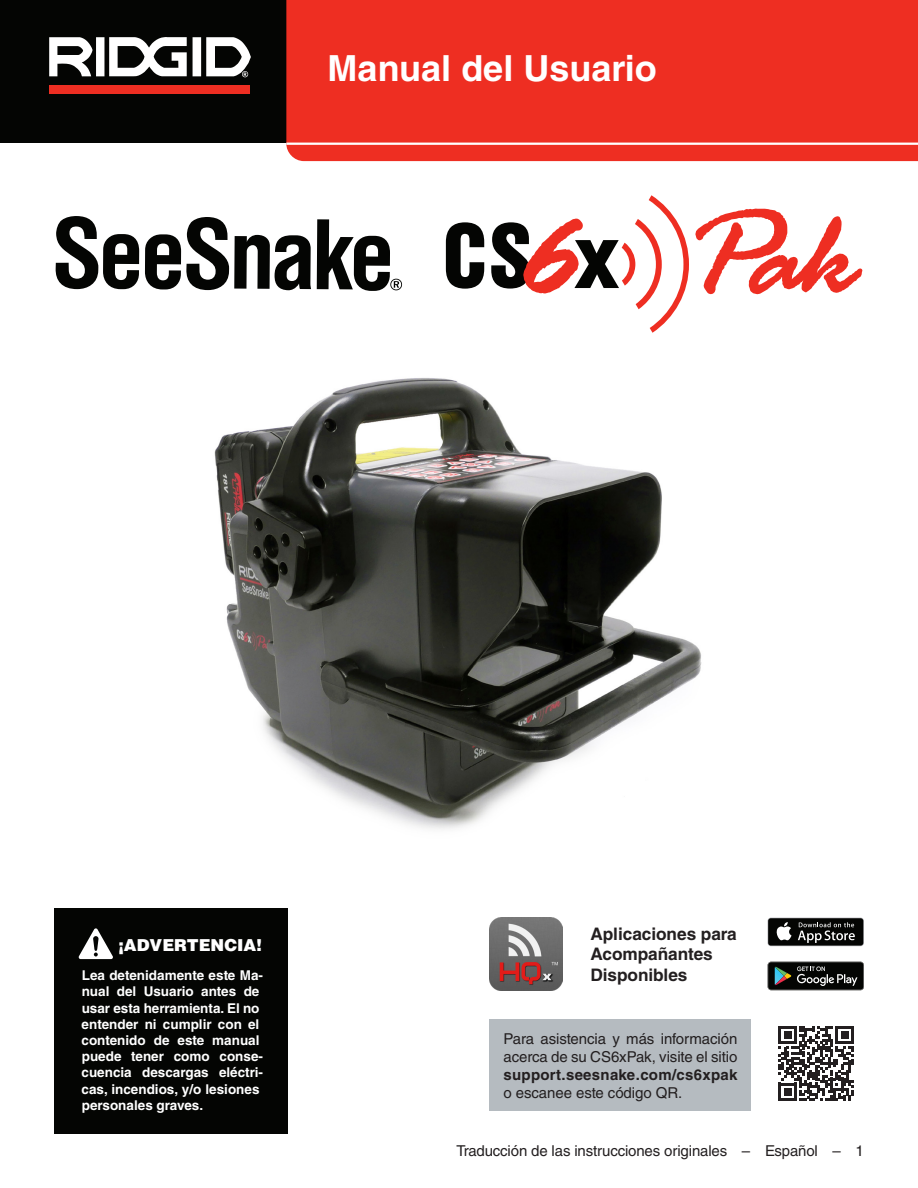
<style>
.page{position:relative;width:918px;height:1188px;background:#fff}
.page>*{position:absolute;margin:0;border:0;box-sizing:border-box;transform-origin:0 0}
.t1{font:700 36px "Helvetica LT Std";color:#fff}
.t2{font:700 17.25px/20.7px "Helvetica LT Std";letter-spacing:-.005em;color:#231f20}
.t3{font:900 16.5px "Helvetica LT Std";color:#fff}
.t4{font:15px/18px "Helvetica LT Std";letter-spacing:-.005em;color:#231f20}
.t5{font:700 15px "Helvetica LT Std";letter-spacing:.02em;color:#231f20}
.t6{font:700 13.5px/16.2px "Helvetica LT Std";color:#fff}
</style>
<div class="page">
<div style="left:54px;top:908px;width:233px;height:226px;background:#040503"></div>
<svg style="left:79px;top:928px;width:34px;height:31px"></svg>
<div style="left:0;top:0;width:300px;height:143px;background:#040503"></div>
<div style="left:286px;top:0;width:632px;height:161px;background:#ee2e22"></div>
<svg style="left:49px;top:37px;width:202px;height:40px"></svg>
<div style="left:49px;top:86px;width:201px;height:8px;background:#ee2e22"></div>
<hr style="left:286px;top:143px;width:632px;height:2px;background:#fff">
<img style="left:214px;top:378px;width:488px;height:451px">
<svg style="left:56px;top:216px;width:346px;height:75px"></svg>
<svg style="left:446px;top:195px;width:243px;height:138px"></svg>
<svg style="left:695px;top:209px;width:167px;height:85px"></svg>
<div style="left:768px;top:918px;width:95px;height:28px;background:#040503;border-radius:3px"></div>
<svg style="left:776px;top:922px;width:16px;height:18px"></svg>
<svg style="left:798px;top:922px;width:57px;height:21px"></svg>
<svg style="left:768px;top:962px;width:96px;height:28px;background:#282b29"></svg>
<img style="left:490px;top:918px;width:73px;height:72px">
<div style="left:490px;top:1020px;width:261px;height:91px;background:#b5bbc0"></div>
<svg style="left:779px;top:1026px;width:75px;height:75px"></svg>
<h1 class="t1" style="left:328px;top:46px;width:331px">Manual del Usuario</h1>
<p class="t3" style="left:118px;top:935px;width:145px">¡ADVERTENCIA!</p>
<p class="t6" style="left:82px;top:967px;width:183px">Lea detenidamente este Ma&shy;nual del Usuario antes de usar esta herramienta. El no entender ni cumplir con el contenido de este manual puede tener como conse&shy;cuencia descargas eléctri&shy;cas, incendios, y/o lesiones personales graves.</p>
<p class="t2" style="left:590px;top:923px;width:148px">Aplicaciones para<br>Acompañantes<br>Disponibles</p>
<p class="t4" style="left:503px;top:1030px;width:235px">Para asistencia y más información acerca de su CS6xPak, visite el sitio</p>
<p class="t5" style="left:503px;top:1065px;width:235px">support.seesnake.com/cs6xpak</p>
<p class="t4" style="left:503px;top:1084px;width:180px">o escanee este código QR.</p>
<p class="t4" style="left:456px;top:1142px;width:409px">Traducción de las instrucciones originales – Español – 1</p>
</div>
